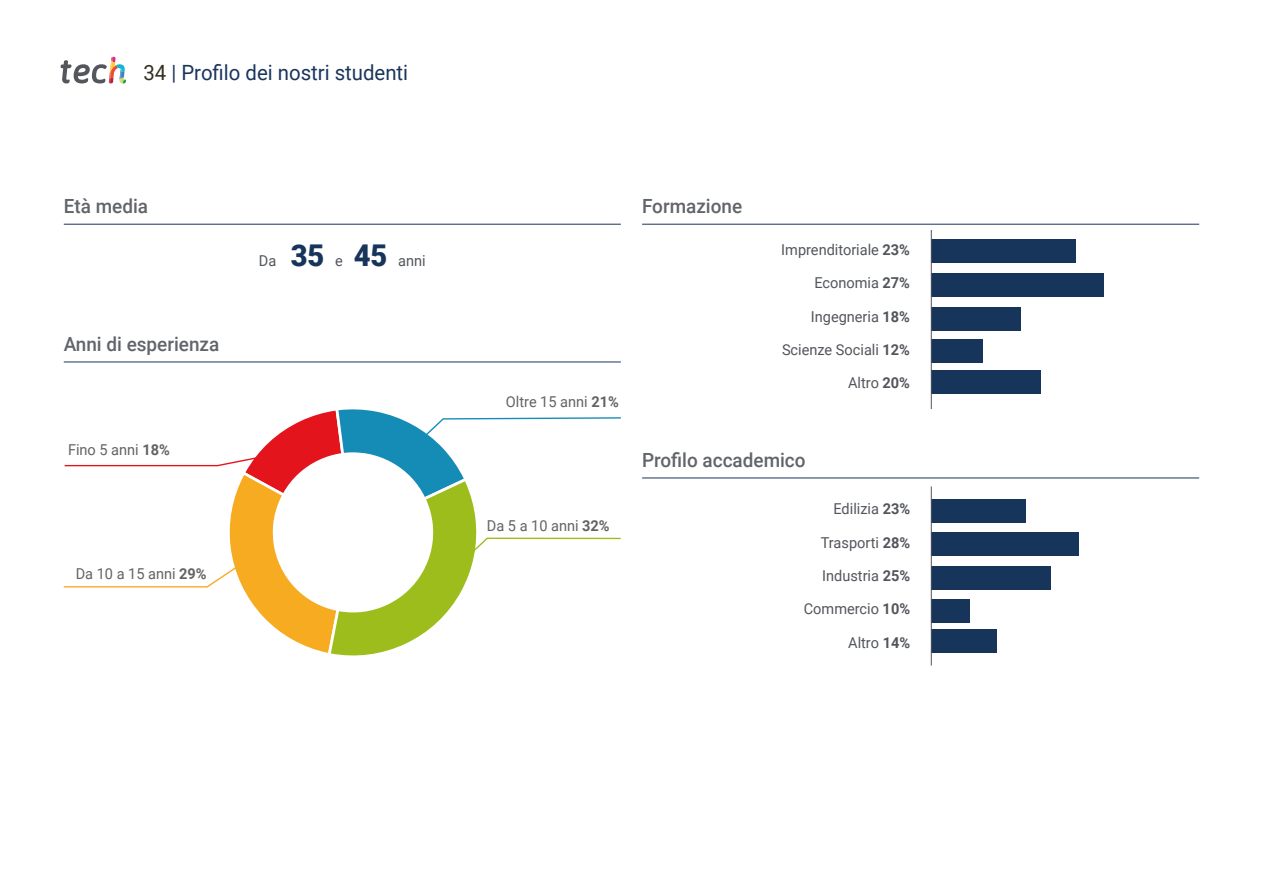
<style>
.page{position:relative;width:1263px;height:893px;background:#fff}
.page>*{position:absolute;margin:0;border:0;box-sizing:border-box;transform-origin:0 0}
.t1{font:21px "Roboto";color:#1a355c}
.t2{font:500 19.5px "Roboto";color:#61646a}
.t3{font:15px "Roboto";color:#52555b}
.t4{font:15px "Roboto";color:#636363}
.s1{color:#312e20}
.s2{font-weight:700}
.s3{font-weight:900;font-size:30px;color:#17355b}
</style>
<div class="page">
<svg style="left:61px;top:57px;width:65px;height:27px"></svg>
<hr style="left:64px;top:224px;width:557px;height:1px;background:#17355b">
<hr style="left:64px;top:362px;width:557px;height:1px;background:#17355b">
<hr style="left:642px;top:478px;width:557px;height:1px;background:#17355b">
<hr style="left:642px;top:224px;width:557px;height:1px;background:#17355b">
<svg style="left:64px;top:409px;width:557px;height:247px"></svg>
<div style="left:931px;top:307px;width:89px;height:23px;background:#17355b"></div>
<div style="left:931px;top:370px;width:109px;height:24px;background:#17355b"></div>
<div style="left:931px;top:239px;width:145px;height:24px;background:#17355b"></div>
<div style="left:931px;top:273px;width:173px;height:23px;background:#17355b"></div>
<div style="left:931px;top:339px;width:51px;height:24px;background:#17355b"></div>
<hr style="left:931px;top:230px;width:1px;height:179px;background:#52555b">
<div style="left:931px;top:566px;width:120px;height:24px;background:#17355b"></div>
<div style="left:931px;top:630px;width:66px;height:23px;background:#17355b"></div>
<div style="left:931px;top:499px;width:95px;height:23px;background:#17355b"></div>
<div style="left:931px;top:599px;width:38px;height:23px;background:#17355b"></div>
<div style="left:931px;top:532px;width:148px;height:23px;background:#17355b"></div>
<hr style="left:931px;top:486px;width:1px;height:180px;background:#52555b">
<h1 class="t1" style="left:144px;top:57px;width:266px"><span class="s1">34</span> | Profilo dei nostri studenti</h1>
<h2 class="t2" style="left:64px;top:192px;width:86px">Età media</h2>
<h2 class="t2" style="left:64px;top:331px;width:157px">Anni di esperienza</h2>
<p class="t4" style="left:68px;top:440px;width:103px">Fino 5 anni <span class="s2">18%</span></p>
<p class="t3" style="left:259px;top:250px;width:168px">Da <span class="s3">35</span> e <span class="s3">45</span> anni</p>
<p class="t4" style="left:76px;top:563px;width:132px">Da 10 a 15 anni <span class="s2">29%</span></p>
<p class="t4" style="left:506px;top:391px;width:114px">Oltre 15 anni <span class="s2">21%</span></p>
<p class="t4" style="left:487px;top:515px;width:124px">Da 5 a 10 anni <span class="s2">32%</span></p>
<h2 class="t2" style="left:642px;top:192px;width:102px">Formazione</h2>
<p class="t3" style="left:781px;top:239px;width:130px">Imprenditoriale <span class="s2">23%</span></p>
<p class="t3" style="left:814px;top:272px;width:97px">Economia <span class="s2">27%</span></p>
<p class="t3" style="left:811px;top:306px;width:101px">Ingegneria <span class="s2">18%</span></p>
<p class="t3" style="left:782px;top:339px;width:130px">Scienze Sociali <span class="s2">12%</span></p>
<p class="t3" style="left:848px;top:373px;width:63px">Altro <span class="s2">20%</span></p>
<h2 class="t2" style="left:642px;top:447px;width:165px">Profilo accademico</h2>
<p class="t3" style="left:833px;top:498px;width:78px">Edilizia <span class="s2">23%</span></p>
<p class="t3" style="left:821px;top:532px;width:91px">Trasporti <span class="s2">28%</span></p>
<p class="t3" style="left:822px;top:565px;width:89px">Industria <span class="s2">25%</span></p>
<p class="t3" style="left:804px;top:599px;width:108px">Commercio <span class="s2">10%</span></p>
<p class="t3" style="left:848px;top:632px;width:63px">Altro <span class="s2">14%</span></p>
</div>
